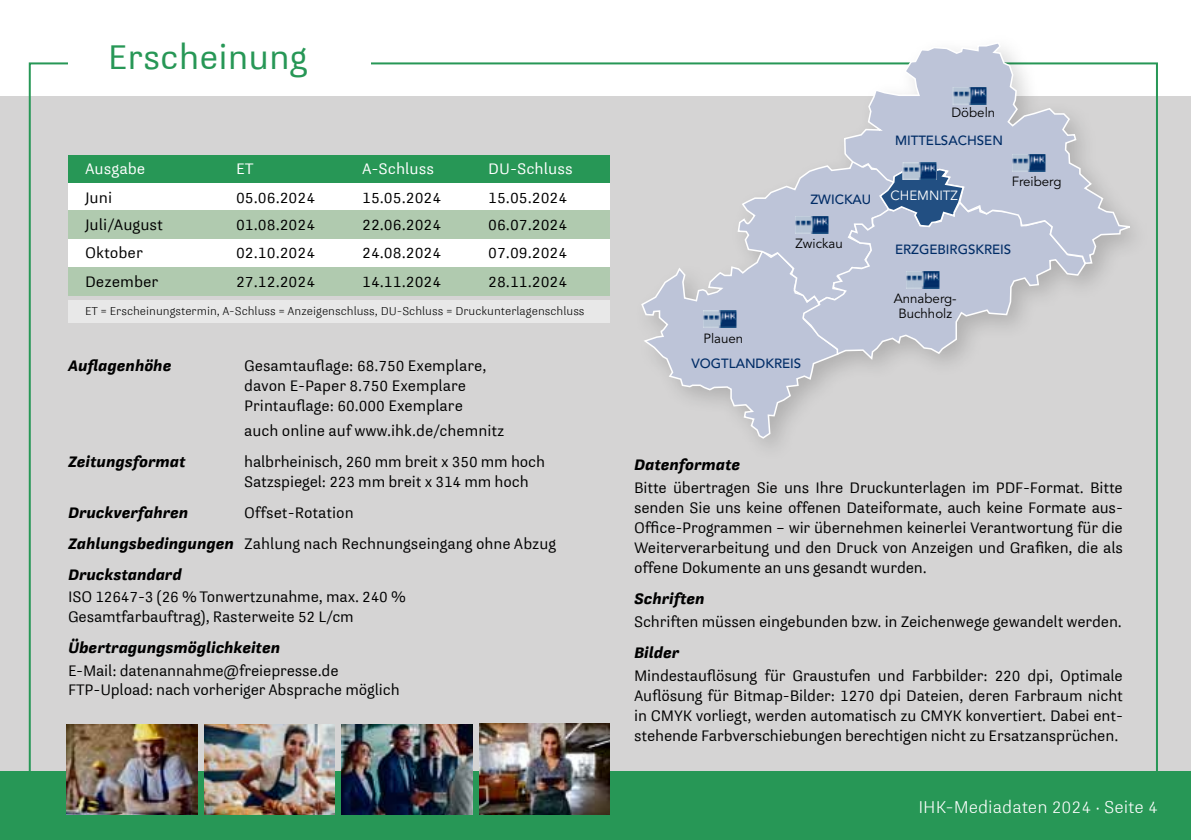
<style>
.page{position:relative;width:1191px;height:840px;background:#fff}
.page>*{position:absolute;margin:0;border:0;box-sizing:border-box;transform-origin:0 0}
.t1{font:36px "Medien Union Sans";color:#279756}
.t2{font:300 18px "Medien Union Sans";color:#fff}
.t3{font:16px/20px "Medien Union Sans";letter-spacing:-.01em;color:#000}
.t4{font:italic 900 16px "Medien Union Sans";color:#000}
.t5{font:16px "Medien Union Sans";color:#fff}
.t6{font:500 13.2px "Avenir";color:#002c66}
.t7{font:13.2px/15.2px "Avenir";color:#000;text-align:center}
.t8{font:13.2px "Avenir";color:#fff}
.t9{font:300 12px "Medien Union Sans";color:#000}
.s1{font-weight:900;font-style:italic}
</style>
<div class="page">
<div style="left:0;top:96px;width:1191px;height:743px;background:#d5d4d4"></div>
<div style="left:0;top:771px;width:1191px;height:68px;background:#279756"></div>
<div style="left:632px;top:33px;width:522px;height:430px;background:#000;opacity:.17"></div>
<svg style="left:965px;top:265px;width:121px;height:96px"></svg>
<svg style="left:843px;top:41px;width:293px;height:224px"></svg>
<svg style="left:640px;top:158px;width:325px;height:281px"></svg>
<img style="left:952px;top:87px;width:34px;height:17px">
<img style="left:1012px;top:154px;width:34px;height:17px">
<img style="left:903px;top:162px;width:33px;height:18px">
<img style="left:906px;top:271px;width:34px;height:17px">
<img style="left:795px;top:216px;width:33px;height:17px">
<img style="left:703px;top:310px;width:34px;height:17px">
<div style="left:68px;top:155px;width:541px;height:28px;background:#279756"></div>
<div style="left:68px;top:183px;width:541px;height:28px;background:#fff"></div>
<div style="left:68px;top:239px;width:541px;height:28px;background:#fff"></div>
<div style="left:68px;top:300px;width:541px;height:23px;background:#e8e8e8"></div>
<div style="left:68px;top:210px;width:541px;height:29px;background:#b0caaf"></div>
<div style="left:68px;top:267px;width:541px;height:28px;background:#b0caaf"></div>
<img style="left:67px;top:724px;width:130px;height:90px">
<img style="left:204px;top:724px;width:130px;height:90px">
<img style="left:342px;top:724px;width:130px;height:90px">
<img style="left:479px;top:723px;width:130px;height:91px">
<h1 class="t1" style="left:108px;top:35px;width:201px">Erscheinung</h1>
<p class="t5" style="left:85px;top:159px;width:62px">Ausgabe</p>
<p class="t5" style="left:236px;top:159px;width:19px">ET</p>
<p class="t5" style="left:362px;top:159px;width:73px">A-Schluss</p>
<p class="t5" style="left:488px;top:159px;width:86px">DU-Schluss</p>
<p class="t3" style="left:85px;top:187px;width:29px">Juni</p>
<p class="t3" style="left:236px;top:187px;width:81px">05.06.2024</p>
<p class="t3" style="left:362px;top:187px;width:81px">15.05.2024</p>
<p class="t3" style="left:488px;top:187px;width:81px">15.05.2024</p>
<p class="t3" style="left:85px;top:214px;width:80px">Juli/August</p>
<p class="t3" style="left:236px;top:214px;width:81px">01.08.2024</p>
<p class="t3" style="left:362px;top:214px;width:81px">22.06.2024</p>
<p class="t3" style="left:488px;top:214px;width:81px">06.07.2024</p>
<p class="t3" style="left:85px;top:242px;width:60px">Oktober</p>
<p class="t3" style="left:236px;top:242px;width:81px">02.10.2024</p>
<p class="t3" style="left:362px;top:242px;width:81px">24.08.2024</p>
<p class="t3" style="left:488px;top:242px;width:81px">07.09.2024</p>
<p class="t3" style="left:85px;top:271px;width:75px">Dezember</p>
<p class="t3" style="left:236px;top:271px;width:81px">27.12.2024</p>
<p class="t3" style="left:362px;top:271px;width:81px">14.11.2024</p>
<p class="t3" style="left:488px;top:271px;width:81px">28.11.2024</p>
<p class="t9" style="left:85px;top:304px;width:501px">ET = Erscheinungstermin, A-Schluss = Anzeigenschluss, DU-Schluss = Druckunterlagenschluss</p>
<p class="t4" style="left:68px;top:356px;width:105px">Auflagenhöhe</p>
<p class="t3" style="left:244px;top:356px;width:244px">Gesamtauflage: 68.750 Exemplare, davon E-Paper 8.750 Exemplare<br>Printauflage: 60.000 Exemplare</p>
<p class="t3" style="left:244px;top:420px;width:262px">auch online auf www.ihk.de/chemnitz</p>
<p class="t4" style="left:68px;top:452px;width:119px">Zeitungsformat</p>
<p class="t3" style="left:244px;top:451px;width:302px">halbrheinisch, 260 mm breit x 350 mm hoch<br>Satzspiegel: 223 mm breit x 314 mm hoch</p>
<p class="t4" style="left:68px;top:502px;width:122px">Druckverfahren</p>
<p class="t3" style="left:68px;top:496px;width:490px;line-height:31px;text-indent:176px">Offset-Rotation<br><span class="s1">Zahlungsbedingungen</span> Zahlung nach Rechnungseingang ohne Abzug<br><span class="s1">Druckstandard</span></p>
<p class="t3" style="left:68px;top:586px;width:339px">ISO 12647-3 (26 % Tonwertzunahme, max. 240 %<br>Gesamtfarbauftrag), Rasterweite 52 L/cm</p>
<p class="t4" style="left:68px;top:637px;width:214px">Übertragungsmöglichkeiten</p>
<p class="t3" style="left:68px;top:659px;width:333px">E-Mail: datenannahme@freiepresse.de<br>FTP-Upload: nach vorheriger Absprache möglich</p>
<p class="t7" style="left:951px;top:105px;width:45px">Döbeln</p>
<p class="t6" style="left:810px;top:191px;width:62px">ZWICKAU</p>
<p class="t7" style="left:703px;top:331px;width:41px">Plauen</p>
<p class="t7" style="left:795px;top:236px;width:49px">Zwickau</p>
<p class="t6" style="left:691px;top:356px;width:55px">VOGTLAND</p>
<p class="t6" style="left:765px;top:356px;width:37px">KREIS</p>
<p class="t6" style="left:895px;top:133px;width:64px">MITTE LSACH</p>
<p class="t6" style="left:977px;top:133px;width:17px">SEN</p>
<p class="t8" style="left:890px;top:188px;width:69px">CHEMNITZ</p>
<p class="t7" style="left:1011px;top:174px;width:51px">Freiberg</p>
<p class="t6" style="left:895px;top:242px;width:118px">ERZGEBIRGSKREIS</p>
<p class="t7" style="left:893px;top:291px;width:64px">Annaberg-<br>Buchholz</p>
<p class="t4" style="left:634px;top:455px;width:108px">Datenformate</p>
<p class="t3" style="left:634px;top:477px;width:490px;text-align:justify">Bitte übertragen Sie uns Ihre Druckunterlagen im PDF-Format. Bitte senden Sie uns keine offenen Dateiformate, auch keine Formate aus-Office-Programmen – wir übernehmen keinerlei Verantwortung für die Weiterverarbeitung und den Druck von Anzeigen und Grafiken, die als offene Dokumente an uns gesandt wurden.</p>
<p class="t4" style="left:634px;top:589px;width:72px">Schriften</p>
<p class="t3" style="left:634px;top:611px;width:489px">Schriften müssen eingebunden bzw. in Zeichenwege gewandelt werden.</p>
<p class="t4" style="left:634px;top:643px;width:47px">Bilder</p>
<p class="t3" style="left:634px;top:665px;width:490px;text-align:justify">Mindestauflösung für Graustufen und Farbbilder: 220 dpi, Optimale Auflösung für Bitmap-Bilder: 1270 dpi Dateien, deren Farbraum nicht in CMYK vorliegt, werden automatisch zu CMYK konvertiert. Dabei ent&shy;stehende Farbverschiebungen berechtigen nicht zu Ersatzansprüchen.</p>
<p class="t2" style="left:918px;top:795px;width:241px">IHK-Mediadaten 2024 · Seite 4</p>
</div>
